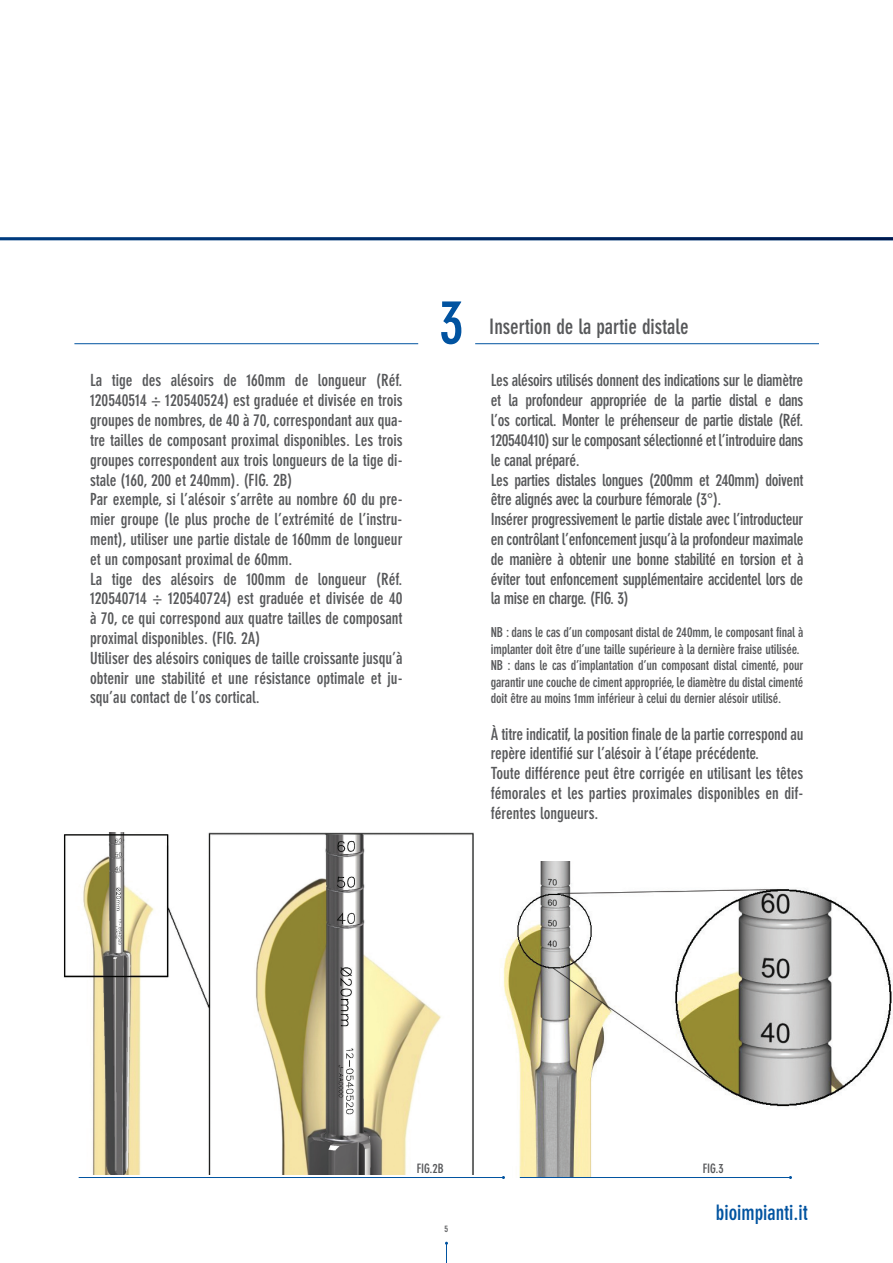
<style>
.page{position:relative;width:893px;height:1263px;background:#fff}
.page>*{position:absolute;margin:0;border:0;box-sizing:border-box;transform-origin:0 0}
.t1{font:700 condensed 60px "DIN Neuzeit Grotesk";color:#0153a0}
.t2{font:700 condensed 21px "DIN Neuzeit Grotesk";color:#57585a}
.t3{font:700 condensed 21px "DIN Neuzeit Grotesk";color:#0153a0}
.t4{font:700 condensed 16.5px/19.8px "DIN Neuzeit Grotesk";color:#57585a}
.t5{font:700 condensed 16.5px/19.8px "DIN Neuzeit Grotesk";letter-spacing:-.02em;color:#57585a}
.t6{font:700 condensed 13.5px/16.5px "DIN Neuzeit Grotesk";letter-spacing:-.01em;color:#57585a}
.t7{font:700 condensed 12.75px "DIN Neuzeit Grotesk";color:#57585a}
.t8{font:700 condensed 9px "DIN Neuzeit Grotesk";color:#57585a}
</style>
<div class="page">
<svg style="left:445px;top:1242px;width:3px;height:21px"></svg>
<hr style="left:475px;top:343px;width:344px;height:1px;background:#0153a0">
<hr style="left:74px;top:343px;width:344px;height:1px;background:#0153a0">
<hr style="left:0;top:237px;width:893px;height:3px;background:#00184c">
<img style="left:63px;top:832px;width:410px;height:342px">
<img style="left:504px;top:861px;width:388px;height:316px">
<hr style="left:79px;top:1177px;width:424px;height:1px;background:#0153a0">
<hr style="left:520px;top:1177px;width:270px;height:1px;background:#0153a0">
<p class="t4" style="left:90px;top:371px;width:314px">La tige des alésoirs de 160mm de longueur (Réf.<br>120540514 ÷ 120540524) est graduée et divisée en trois groupes de nombres, de 40 à 70, correspondant aux qua&shy;tre tailles de composant proximal disponibles. Les trois groupes correspondent aux trois longueurs de la tige di&shy;stale (160, 200 et 240mm). (FIG. 2B)<br>Par exemple, si l’alésoir s’arrête au nombre 60 du pre&shy;mier groupe (le plus proche de l’extrémité de l’instru&shy;ment), utiliser une partie distale de 160mm de longueur et un composant proximal de 60mm.<br>La tige des alésoirs de 100mm de longueur (Réf.<br>120540714 ÷ 120540724) est graduée et divisée de 40 à 70, ce qui correspond aux quatre tailles de composant proximal disponibles. (FIG. 2A)<br>Utiliser des alésoirs coniques de taille croissante jusqu’à obtenir une stabilité et une résistance optimale et ju&shy;squ’au contact de l’os cortical.</p>
<h1 class="t1" style="left:439px;top:288px;width:26px">3</h1>
<p class="t2" style="left:489px;top:314px;width:201px">Insertion de la partie distale</p>
<p class="t5" style="left:491px;top:371px;width:314px">Les alésoirs utilisés donnent des indications sur le diamètre et la profondeur appropriée de la partie distal e dans l’os cortical. Monter le préhenseur de partie distale (Réf.<br>120540410) sur le composant sélectionné et l’introduire dans le canal préparé.<br>Les parties distales longues (200mm et 240mm) doivent être alignés avec la courbure fémorale (3°).<br>Insérer progressivement le partie distale avec l’introducteur en contrôlant l’enfoncement jusqu’à la profondeur maximale de manière à obtenir une bonne stabilité en torsion et à éviter tout enfoncement supplémentaire accidentel lors de la mise en charge. (FIG. 3)</p>
<p class="t6" style="left:491px;top:624px;width:314px">NB : dans le cas d’un composant distal de 240mm, le composant final à implanter doit être d’une taille supérieure à la dernière fraise utilisée.<br>NB : dans le cas d’implantation d’un composant distal cimenté, pour garantir une couche de ciment appropriée, le diamètre du distal cimenté doit être au moins 1mm inférieur à celui du dernier alésoir utilisé.</p>
<p class="t4" style="left:491px;top:724px;width:314px">À titre indicatif, la position finale de la partie correspond au repère identifié sur l’alésoir à l’étape précédente.<br>Toute différence peut être corrigée en utilisant les têtes fémorales et les parties proximales disponibles en dif&shy;férentes longueurs.</p>
<p class="t7" style="left:417px;top:1161px;width:28px">FIG.2B</p>
<p class="t7" style="left:703px;top:1161px;width:23px">FIG.3</p>
<p class="t8" style="left:445px;top:1224px;width:5px">5</p>
<p class="t3" style="left:716px;top:1201px;width:94px">bioimpianti.it</p>
</div>
